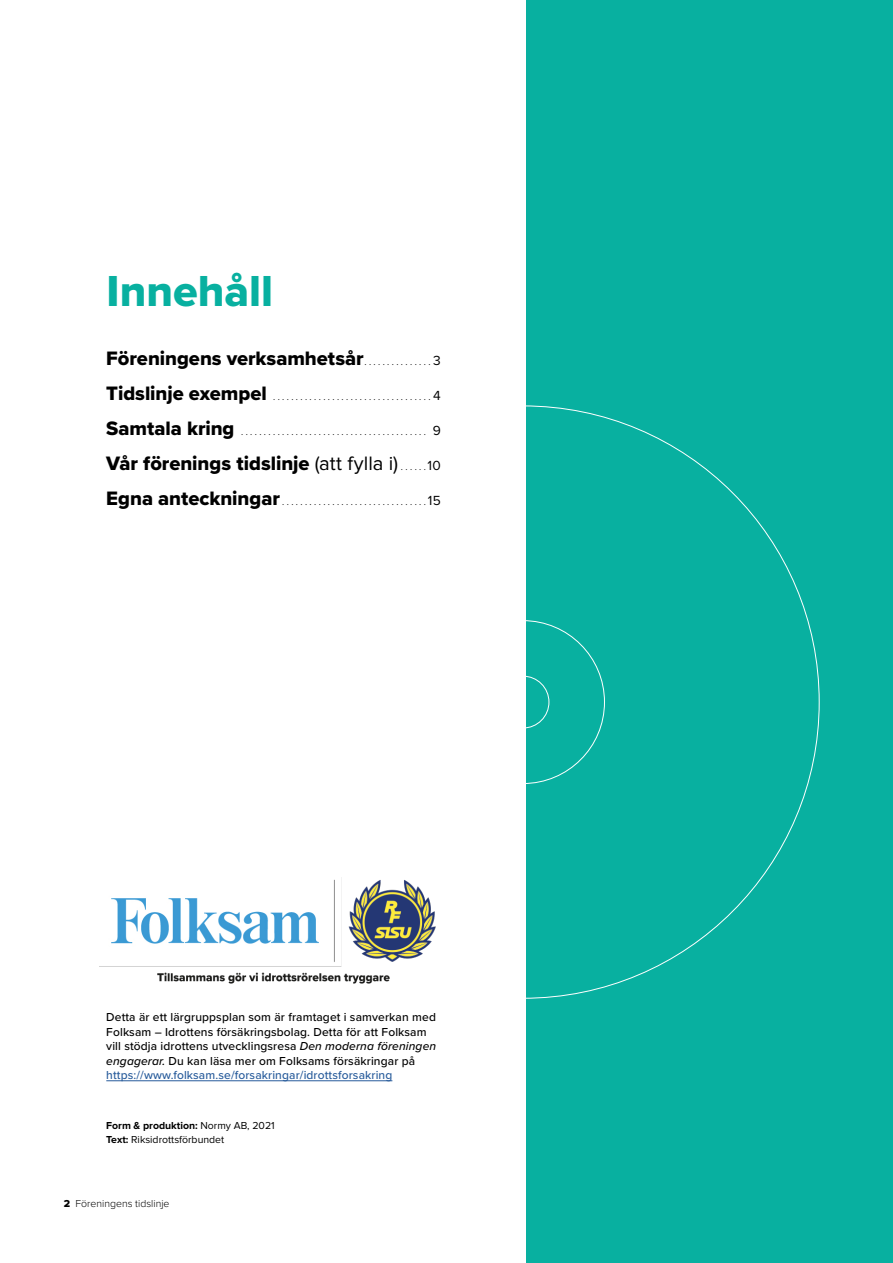
<style>
.page{position:relative;width:893px;height:1263px;background:#fff}
.page>*{position:absolute;margin:0;border:0;box-sizing:border-box;transform-origin:0 0}
.t1{font:45px "Proxima Nova Extrabld";color:#08b0a0}
.t2{font:20.1px "Proxima Nova Extrabld";color:#000}
.t3{font:500 12px/14.4px "Proxima Nova";letter-spacing:.01em;color:#000}
.t4{font:10.5px/14.2px "Proxima Nova";color:#000}
.t5{font:300 10.5px "Proxima Nova";color:#000}
.t6{font:9.3px "Proxima Nova";color:#000}
.s1{font-family:"Proxima Nova";font-size:9.3px}
.s2{font-family:"Proxima Nova";font-size:13.65px}
.s3{font-family:"Proxima Nova Extrabld";font-size:20.1px}
.s4{font-size:13.65px}
.s5{font-family:"Proxima Nova"}
.s6{font-style:italic}
.s7{color:#275b9b}
.s8{font-weight:700}
.s9{font-family:"Proxima Nova Extrabld";font-weight:400}
</style>
<div class="page">
<div style="left:526px;top:0;width:367px;height:1263px;background:#08b0a0"></div>
<hr style="left:106px;top:1080px;width:286px;height:1px;background:#275b9b">
<img style="left:100px;top:878px;width:336px;height:106px">
<h1 class="t1" style="left:107px;top:257px;width:168px">Innehåll</h1>
<h2 class="t2" style="left:106px;top:344px;width:336px">Föreningens verksamhetsår <span class="s1">. . . . . . . . . . . . . . .</span> <span class="s2">3</span></h2>
<p class="t6" style="left:106px;top:392px;width:336px"><span class="s3">Tidslinje exempel</span> . . . . . . . . . . . . . . . . . . . . . . . . . . . . . . . . . . <span class="s4">4</span></p>
<p class="t6" style="left:106px;top:427px;width:336px"><span class="s3">Samtala kring</span> . . . . . . . . . . . . . . . . . . . . . . . . . . . . . . . . . . . . . . . . . <span class="s4">9</span></p>
<h2 class="t2" style="left:106px;top:449px;width:336px">Vår förenings tidslinje <span class="s5">(att fylla i)</span> <span class="s1">. . . . .</span> <span class="s2">10</span></h2>
<p class="t6" style="left:106px;top:497px;width:336px"><span class="s3">Egna anteckningar</span> . . . . . . . . . . . . . . . . . . . . . . . . . . . . . . . <span class="s4">15</span></p>
<p class="t3" style="left:106px;top:1010px;width:331px">Detta är ett lärgruppsplan som är framtaget i samverkan med Folksam – Idrottens försäkringsbolag. Detta för att Folksam vill stödja idrottens utvecklingsresa <span class="s6">Den moderna föreningen engagerar.</span> Du kan läsa mer om Folksams försäkringar på <span class="s7">https://www.folksam.se/forsakringar/idrottsforsakring</span></p>
<p class="t4" style="left:106px;top:1118px;width:170px"><span class="s8">Form &amp; produktion:</span> Normy AB, 2021<br><span class="s8">Text:</span> Riksidrottsförbundet</p>
<p class="t5" style="left:64px;top:1197px;width:107px"><span class="s9">2</span> Föreningens tidslinje</p>
</div>
